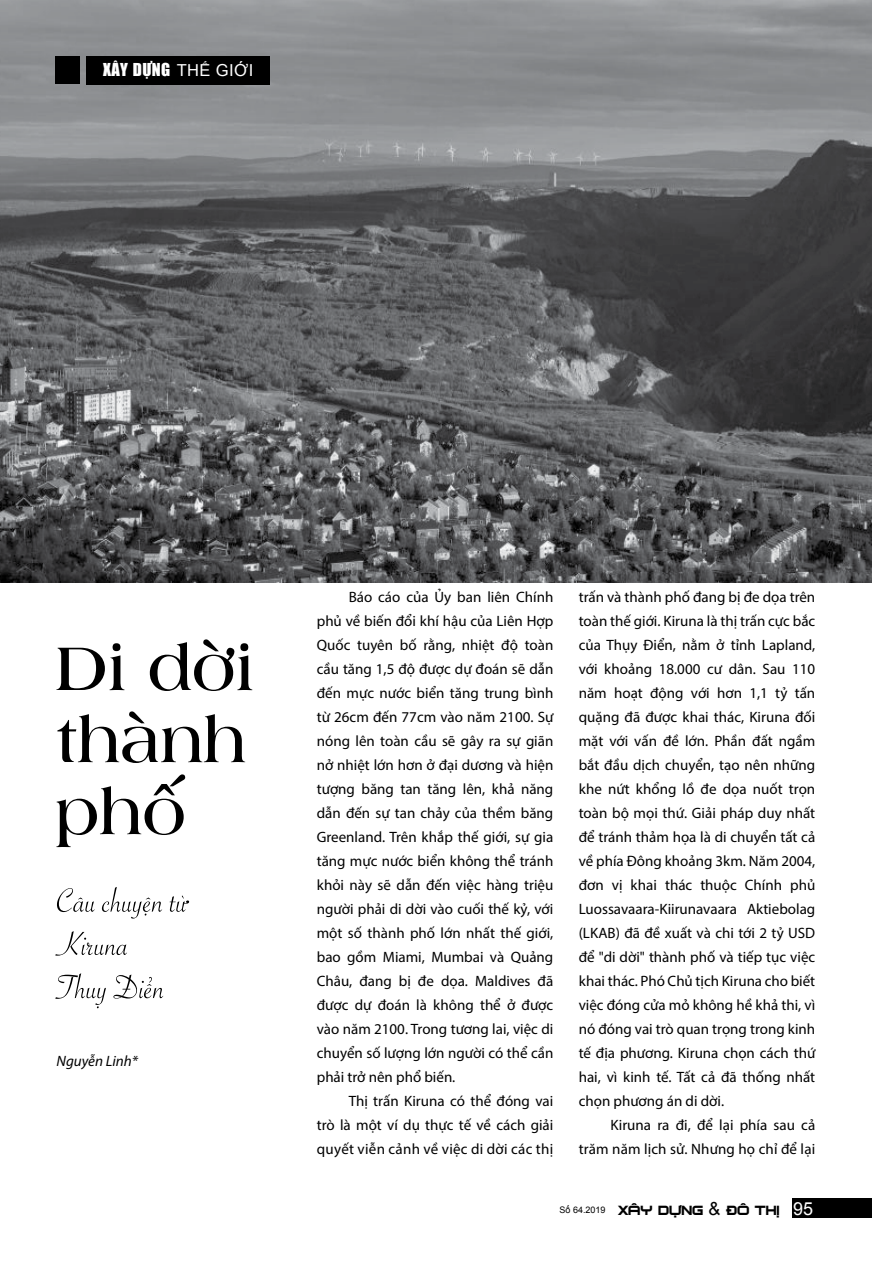
<style>
.page{position:relative;width:872px;height:1263px;background:#fff}
.page>*{position:absolute;margin:0;border:0;box-sizing:border-box;transform-origin:0 0}
.t1{font:700 66px/72px "UTM Americana";color:#000}
.t2{font:18px "UTM Bitsumishi Pro";color:#000}
.t3{font:16.5px "UTM Impact";letter-spacing:.025em;color:#fff}
.t4{font:15px/24px "Myriad Pro";color:#000;text-align:justify}
.t5{font:italic 15px "Myriad Pro";color:#000}
.s1{font-family:"Arial"}
.s2{font-family:"Arial";font-size:9px}
.s3{font-family:"Arial";color:#fff}
</style>
<div class="page">
<div style="left:792px;top:1198px;width:80px;height:20px;background:#000"></div>
<img style="left:0;top:0;width:872px;height:583px">
<svg style="left:55px;top:973px;width:108px;height:35px"></svg>
<svg style="left:55px;top:931px;width:72px;height:25px"></svg>
<svg style="left:57px;top:887px;width:132px;height:31px"></svg>
<div style="left:86px;top:56px;width:183px;height:28px;background:#000"></div>
<div style="left:56px;top:56px;width:24px;height:28px;background:#000"></div>
<p class="t3" style="left:103px;top:58px;width:152px">XÂY DỰNG <span class="s1">THẾ GIỚI</span></p>
<p class="t3" style="left:106px;top:58px;width:152px">XÂY DỰNG <span class="s1">THẾ GIỚI</span></p>
<h1 class="t1" style="left:55px;top:628px;width:200px">Di dời thành phố</h1>
<p class="t5" style="left:57px;top:1051px;width:83px">Nguyễn Linh*</p>
<p class="t4" style="left:317px;top:584px;width:238px;text-indent:32px">Báo cáo của Ủy ban liên Chính phủ về biến đổi khí hậu của Liên Hợp Quốc tuyên bố rằng, nhiệt độ toàn cầu tăng 1,5 độ được dự đoán sẽ dẫn đến mực nước biển tăng trung bình từ 26cm đến 77cm vào năm 2100. Sự nóng lên toàn cầu sẽ gây ra sự giãn nở nhiệt lớn hơn ở đại dương và hiện tượng băng tan tăng lên, khả năng dẫn đến sự tan chảy của thềm băng Greenland. Trên khắp thế giới, sự gia tăng mực nước biển không thể tránh khỏi này sẽ dẫn đến việc hàng triệu người phải di dời vào cuối thế kỷ, với một số thành phố lớn nhất thế giới, bao gồm Miami, Mumbai và Quảng Châu, đang bị đe dọa. Maldives đã được dự đoán là không thể ở được vào năm 2100. Trong tương lai, việc di chuyển số lượng lớn người có thể cần phải trở nên phổ biến.</p>
<p class="t4" style="left:317px;top:1088px;width:238px;text-indent:32px">Thị trấn Kiruna có thể đóng vai trò là một ví dụ thực tế về cách giải quyết viễn cảnh về việc di dời các thị</p>
<p class="t4" style="left:578px;top:584px;width:238px">trấn và thành phố đang bị đe dọa trên toàn thế giới. Kiruna là thị trấn cực bắc của Thụy Điển, nằm ở tỉnh Lapland, với khoảng 18.000 cư dân. Sau 110 năm hoạt động với hơn 1,1 tỷ tấn quặng đã được khai thác, Kiruna đối mặt với vấn đề lớn. Phần đất ngầm bắt đầu dịch chuyển, tạo nên những khe nứt khổng lồ đe dọa nuốt trọn toàn bộ mọi thứ. Giải pháp duy nhất để tránh thảm họa là di chuyển tất cả về phía Đông khoảng 3km. Năm 2004, đơn vị khai thác thuộc Chính phủ Luossavaara-Kiirunavaara Aktiebolag (LKAB) đã đề xuất và chi tới 2 tỷ USD để "di dời" thành phố và tiếp tục việc khai thác. Phó Chủ tịch Kiruna cho biết việc đóng cửa mỏ không hề khả thi, vì nó đóng vai trò quan trọng trong kinh tế địa phương. Kiruna chọn cách thứ hai, vì kinh tế. Tất cả đã thống nhất chọn phương án di dời.</p>
<p class="t4" style="left:578px;top:1112px;width:238px;text-align:right">Kiruna ra đi, để lại phía sau cả trăm năm lịch sử. Nhưng họ chỉ để lại</p>
<p class="t2" style="left:559px;top:1199px;width:255px"><span class="s2">Số 64.2019</span> XÂY DỰNG <span class="s1">&amp;</span> ĐÔ THỊ <span class="s3">95</span></p>
</div>
